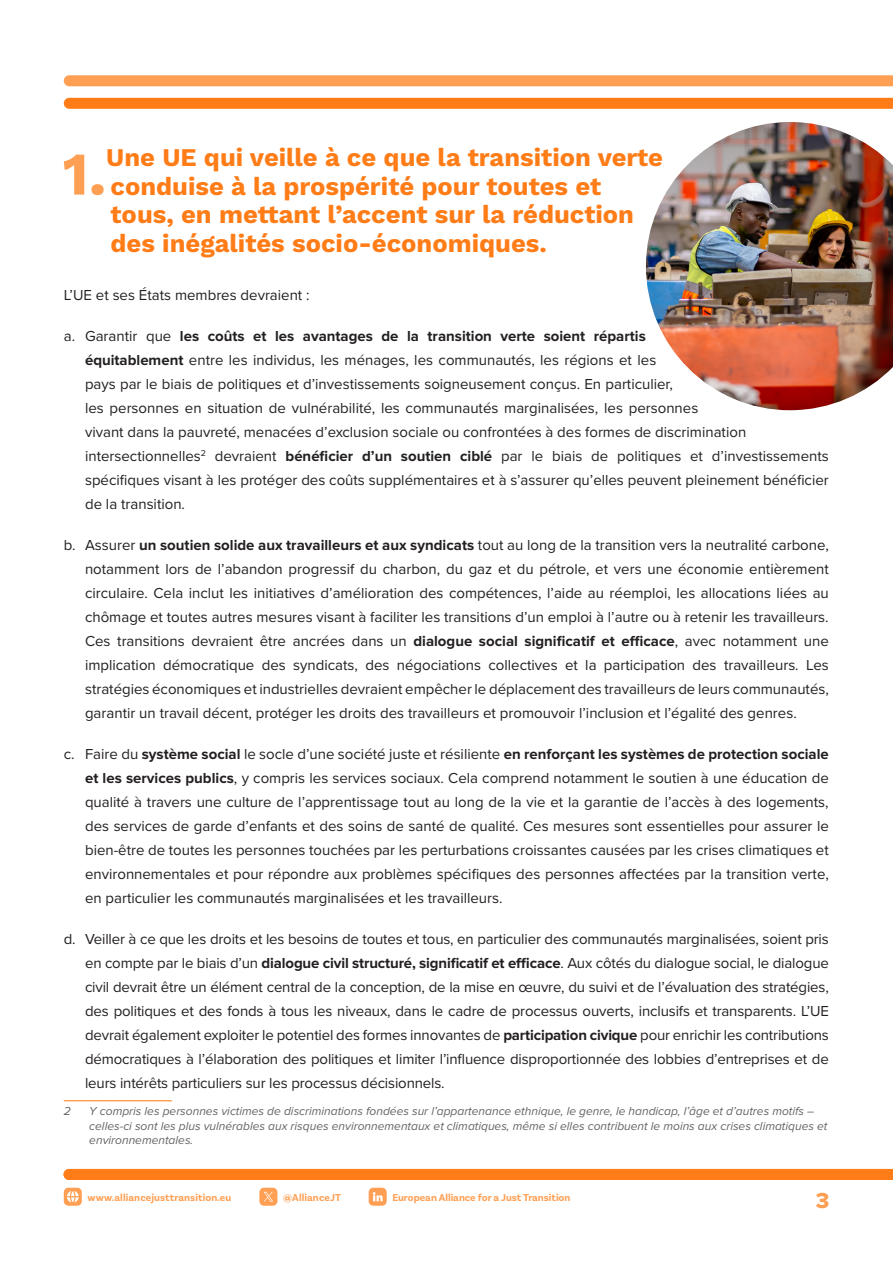
<style>
.page{position:relative;width:893px;height:1263px;background:#fff}
.page>*{position:absolute;margin:0;border:0;box-sizing:border-box;transform-origin:0 0}
.t1{font:700 60.6px "Work Sans";color:#ff9f53}
.t2{font:700 25.5px/28.5px "Work Sans";color:#ff7c17}
.t3{font:22.5px "Proxima Nova Extrabld";color:#ff9f53}
.t4{font:15px/24px "Proxima Nova";color:#231f20;text-align:justify}
.t5{font:italic 12px/14.4px "Proxima Nova";color:#636466}
.t6{font:700 10.5px "Basic Sans";letter-spacing:.01em;color:#ff9f53}
.s1{font-weight:700}
</style>
<div class="page">
<div style="left:64px;top:1169px;width:829px;height:11px;background:#ff7c17"></div>
<div style="left:64px;top:1188px;width:18px;height:18px;background:#ff9f53;border-radius:5px"></div>
<svg style="left:67px;top:1191px;width:12px;height:11px"></svg>
<div style="left:259px;top:1188px;width:18px;height:18px;background:#ff9f53;border-radius:5px"></div>
<svg style="left:264px;top:1192px;width:9px;height:9px"></svg>
<svg style="left:369px;top:1188px;width:18px;height:18px"></svg>
<hr style="left:64px;top:1100px;width:108px;height:1px;background:#ff9f53">
<svg style="left:64px;top:75px;width:829px;height:11px;background:#ffa157"></svg>
<svg style="left:64px;top:98px;width:829px;height:11px;background:#ff7e1a"></svg>
<img style="left:646px;top:122px;width:247px;height:288px">
<h1 class="t1" style="left:62px;top:139px;width:46px">1.</h1>
<h2 class="t2" style="left:106px;top:144px;width:558px">Une UE qui veille à ce que la transition verte conduise à la prospérité pour toutes et tous, en mettant l’accent sur la réduction des inégalités socio-économiques.</h2>
<p class="t4" style="left:64px;top:282px;width:247px">L’UE et ses États membres devraient :</p>
<p class="t4" style="left:85px;top:323px;width:745px;text-align:left;text-indent:-21px">a. Garantir que <span class="s1">les coûts et les avantages de la transition verte soient répartis<br>équitablement</span> entre les individus, les ménages, les communautés, les régions et les<br>pays par le biais de politiques et d’investissements soigneusement conçus. En particulier,<br>les personnes en situation de vulnérabilité, les communautés marginalisées, les personnes<br>vivant dans la pauvreté, menacées d’exclusion sociale ou confrontées à des formes de discrimination intersectionnelles<sup>2</sup> devraient <span class="s1">bénéficier d’un soutien ciblé</span> par le biais de politiques et d’investissements spécifiques visant à les protéger des coûts supplémentaires et à s’assurer qu’elles peuvent pleinement bénéficier de la transition.</p>
<p class="t4" style="left:85px;top:532px;width:745px;text-indent:-21px">b. Assurer <span class="s1">un soutien solide aux travailleurs et aux syndicats</span> tout au long de la transition vers la neutralité carbone, notamment lors de l’abandon progressif du charbon, du gaz et du pétrole, et vers une économie entièrement circulaire. Cela inclut les initiatives d’amélioration des compétences, l’aide au réemploi, les allocations liées au chômage et toutes autres mesures visant à faciliter les transitions d’un emploi à l’autre ou à retenir les travailleurs.<br>Ces transitions devraient être ancrées dans un <span class="s1">dialogue social significatif et efficace</span>, avec notamment une implication démocratique des syndicats, des négociations collectives et la participation des travailleurs. Les stratégies économiques et industrielles devraient empêcher le déplacement des travailleurs de leurs communautés, garantir un travail décent, protéger les droits des travailleurs et promouvoir l’inclusion et l’égalité des genres.</p>
<p class="t4" style="left:85px;top:741px;width:745px;text-indent:-21px">c. Faire du <span class="s1">système social</span> le socle d’une société juste et résiliente <span class="s1">en renforçant les systèmes de protection sociale et les services publics</span>, y compris les services sociaux. Cela comprend notamment le soutien à une éducation de qualité à travers une culture de l’apprentissage tout au long de la vie et la garantie de l’accès à des logements, des services de garde d’enfants et des soins de santé de qualité. Ces mesures sont essentielles pour assurer le bien-être de toutes les personnes touchées par les perturbations croissantes causées par les crises climatiques et environnementales et pour répondre aux problèmes spécifiques des personnes affectées par la transition verte, en particulier les communautés marginalisées et les travailleurs.</p>
<p class="t4" style="left:85px;top:926px;width:745px;text-indent:-21px">d. Veiller à ce que les droits et les besoins de toutes et tous, en particulier des communautés marginalisées, soient pris en compte par le biais d’un <span class="s1">dialogue civil structuré, significatif et efficace</span>. Aux côtés du dialogue social, le dialogue civil devrait être un élément central de la conception, de la mise en œuvre, du suivi et de l’évaluation des stratégies, des politiques et des fonds à tous les niveaux, dans le cadre de processus ouverts, inclusifs et transparents. L’UE devrait également exploiter le potentiel des formes innovantes de <span class="s1">participation civique</span> pour enrichir les contributions démocratiques à l’élaboration des politiques et limiter l’influence disproportionnée des lobbies d’entreprises et de leurs intérêts particuliers sur les processus décisionnels.</p>
<p class="t5" style="left:64px;top:1104px;width:9px">2</p>
<p class="t5" style="left:89px;top:1104px;width:740px">Y compris les personnes victimes de discriminations fondées sur l’appartenance ethnique, le genre, le handicap, l’âge et d’autres motifs – celles-ci sont les plus vulnérables aux risques environnementaux et climatiques, même si elles contribuent le moins aux crises climatiques et environnementales.</p>
<p class="t6" style="left:88px;top:1191px;width:145px">www.alliancejusttransition.eu</p>
<p class="t6" style="left:283px;top:1191px;width:59px">@AllianceJT</p>
<p class="t6" style="left:392px;top:1191px;width:180px">European Alliance for a Just Transition</p>
<h3 class="t3" style="left:816px;top:1184px;width:15px">3</h3>
</div>
